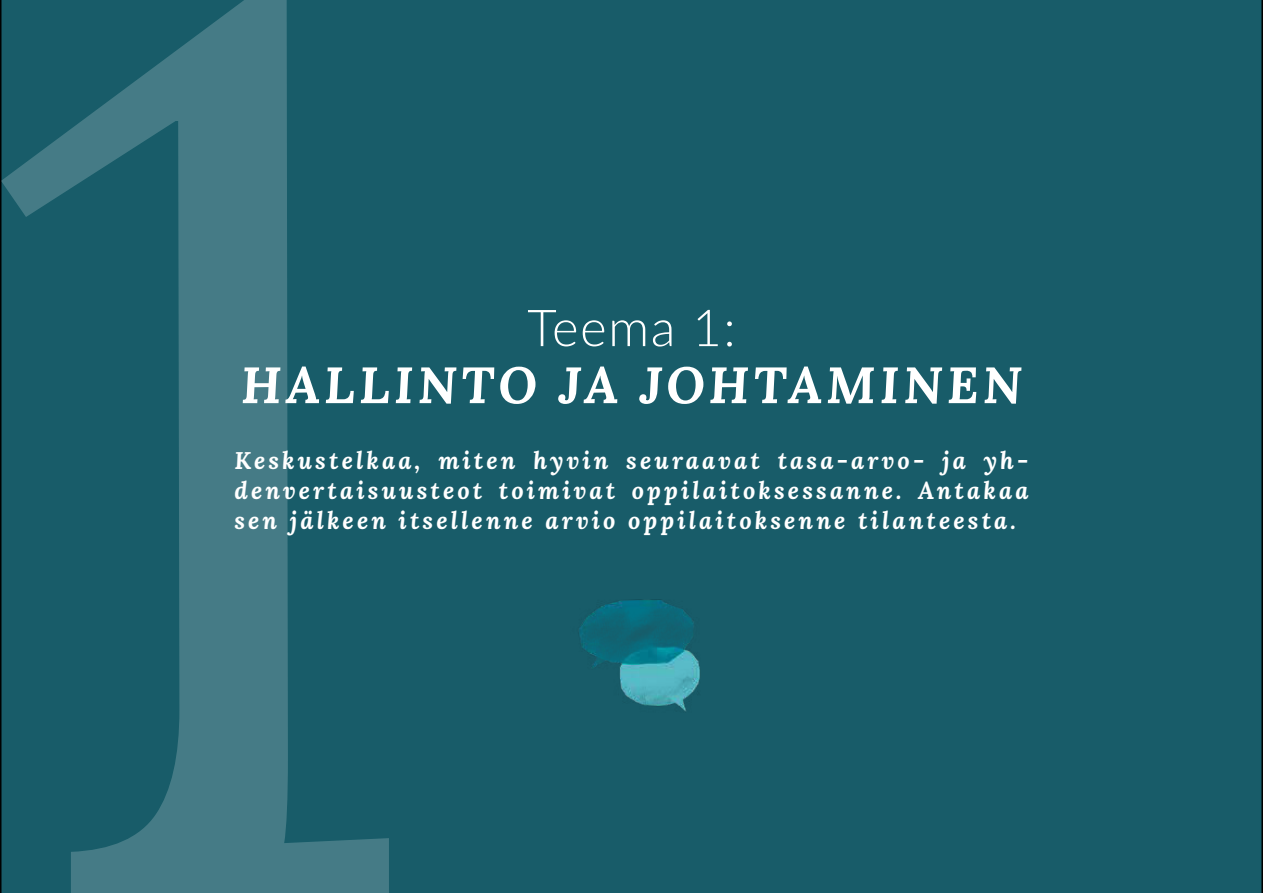
<style>
.page{position:relative;width:1263px;height:893px;background:#185c69}
.page>*{position:absolute;margin:0;border:0;box-sizing:border-box;transform-origin:0 0}
.t1{font:italic 700 51px "Lora";letter-spacing:.08em;color:#fff}
.t2{font:300 51px "Lato";letter-spacing:.03em;color:#fff}
.t3{font:italic 700 24px/30px "Lora";letter-spacing:.13em;color:#fff;text-align:justify}
</style>
<div class="page">
<svg style="left:1px;top:0;width:388px;height:893px;background:#276672"></svg>
<img style="left:571px;top:592px;width:134px;height:122px">
<h1 class="t2" style="left:527px;top:302px;width:210px">Teema 1:</h1>
<h1 class="t1" style="left:241px;top:355px;width:783px">HALLINTO JA JOHTAMINEN</h1>
<p class="t3" style="left:234px;top:446px;width:796px">Keskustelkaa, miten hyvin seuraavat tasa-arvo- ja yh&shy;denvertaisuusteot toimivat oppilaitoksessanne. Antakaa sen jälkeen itsellenne arvio oppilaitoksenne tilanteesta.</p>
</div>
